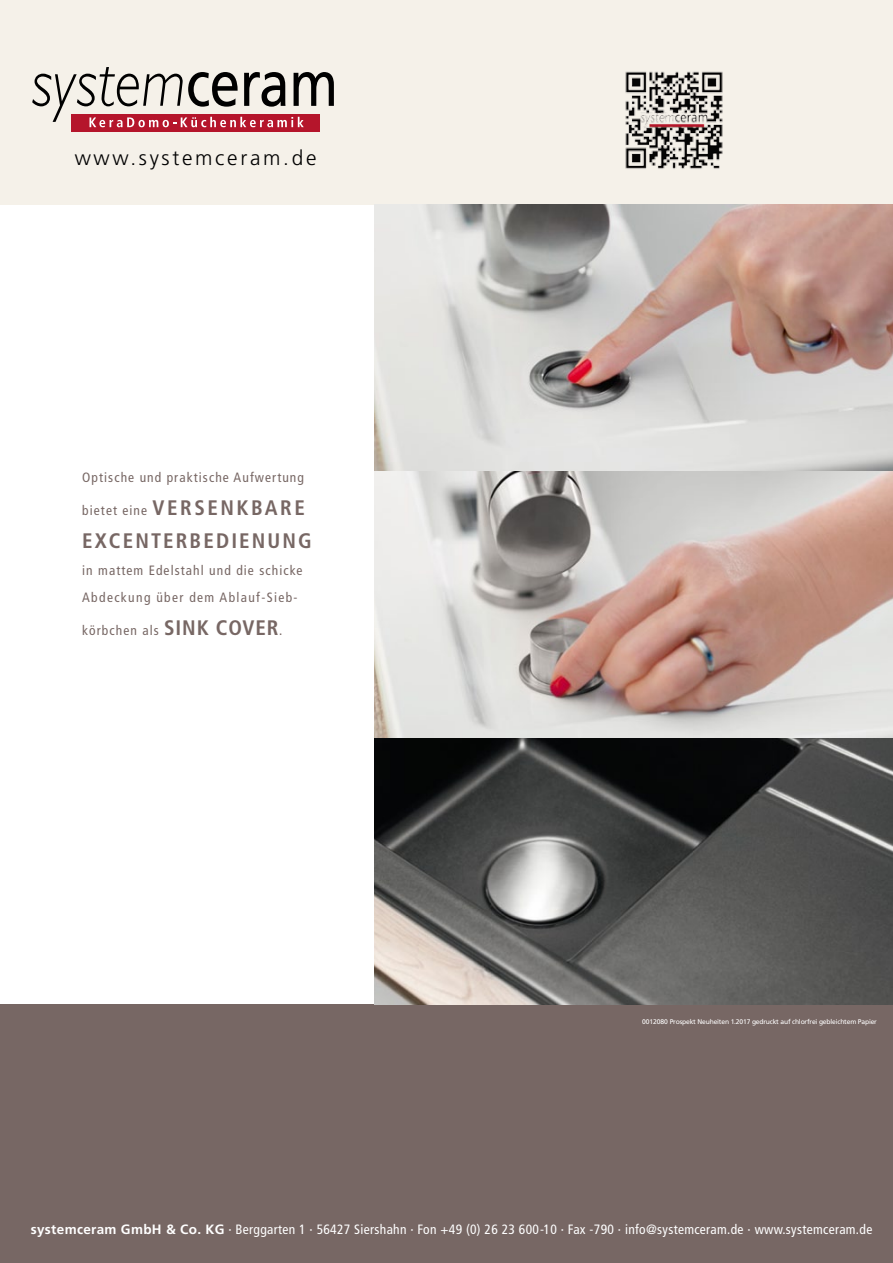
<style>
.page{position:relative;width:893px;height:1263px;background:#fff}
.page>*{position:absolute;margin:0;border:0;box-sizing:border-box;transform-origin:0 0}
.t1{font:700 condensed 21px/33px "Frutiger";letter-spacing:.1em;color:#776764}
.t2{font:300 20.85px "Frutiger";letter-spacing:.13em;color:#000}
.t3{font:condensed 13.5px/27px "Frutiger";letter-spacing:.08em;color:#776764}
.t4{font:condensed 13.5px "Frutiger";letter-spacing:.025em;color:#fff}
.t5{font:6.75px "Frutiger";letter-spacing:-.025em;color:#fff}
.s1{font-weight:700;font-size:21px}
.s2{font-weight:700;font-stretch:normal}
</style>
<div class="page">
<div style="left:0;top:1004px;width:893px;height:259px;background:#776764"></div>
<div style="left:0;top:0;width:893px;height:205px;background:#f5f1e9"></div>
<div style="left:72px;top:114px;width:248px;height:18px;background:#b5152b"></div>
<svg style="left:32px;top:68px;width:302px;height:59px"></svg>
<img style="left:625px;top:71px;width:98px;height:98px">
<img style="left:374px;top:738px;width:519px;height:266px">
<svg style="left:374px;top:205px;width:519px;height:266px;background:#c8bdb8"></svg>
<svg style="left:374px;top:471px;width:519px;height:267px;background:#c9b9b2"></svg>
<h2 class="t2" style="left:75px;top:146px;width:243px">www.systemceram.de</h2>
<p class="t3" style="left:82px;top:463px;width:223px">Optische und praktische Aufwertung</p>
<p class="t3" style="left:82px;top:496px;width:169px">bietet eine <span class="s1">VERSENKBA</span></p>
<h1 class="t1" style="left:82px;top:491px;width:231px;text-indent:198px">RE<br>EXCENTERBEDIENUNG</h1>
<p class="t3" style="left:82px;top:556px;width:222px">in mattem Edelstahl und die schicke<br>Abdeckung über dem Ablauf-Sieb-</p>
<p class="t3" style="left:82px;top:616px;width:202px">körbchen als <span class="s1">SINK COVER</span>.</p>
<p class="t5" style="left:642px;top:1018px;width:236px">0012080 Prospekt Neuheiten 1.2017 gedruckt auf chlorfrei gebleichtem Papier</p>
<p class="t4" style="left:31px;top:1221px;width:843px"><span class="s2">systemceram GmbH &amp; Co. KG</span> · Berggarten 1 · 56427 Siershahn · Fon +49 (0) 26 23 600-10 · Fax -790 · info@systemceram.de · www.systemceram.de</p>
</div>
